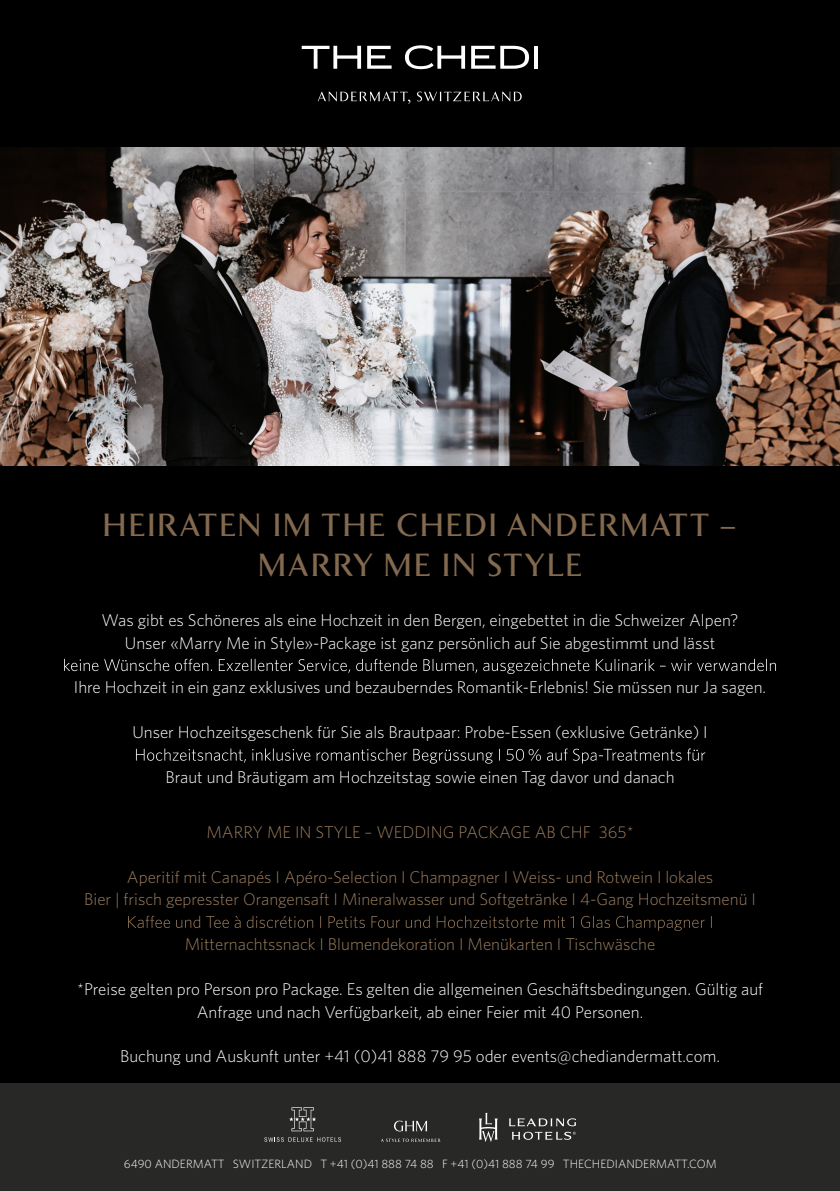
<style>
.page{position:relative;width:840px;height:1191px;background:#fff}
.page>*{position:absolute;margin:0;border:0;box-sizing:border-box;transform-origin:0 0}
.t1{font:500 32px/40px "Clarice";letter-spacing:.05em;color:#82694f;text-align:center}
.t2{font:300 17px/22.4px "Whitney";color:#fff;text-align:center}
.t3{font:300 17px/22.4px "Whitney";color:#9c7d5e;text-align:center}
.t4{font:300 12px "Whitney";color:#fff}
</style>
<div class="page">
<div style="left:0;top:0;width:839px;height:1191px;background:#000"></div>
<svg style="left:301px;top:46px;width:60px;height:23px"></svg>
<svg style="left:367px;top:46px;width:24px;height:23px"></svg>
<svg style="left:405px;top:45px;width:60px;height:24px"></svg>
<svg style="left:471px;top:46px;width:57px;height:23px"></svg>
<svg style="left:534px;top:46px;width:3px;height:23px"></svg>
<svg style="left:317px;top:91px;width:93px;height:13px"></svg>
<svg style="left:417px;top:91px;width:104px;height:11px"></svg>
<div style="left:0;top:1083px;width:839px;height:108px;background:#282827"></div>
<svg style="left:264px;top:1137px;width:77px;height:4px"></svg>
<svg style="left:289px;top:1107px;width:27px;height:24px"></svg>
<svg style="left:479px;top:1112px;width:18px;height:30px"></svg>
<svg style="left:509px;top:1118px;width:66px;height:21px"></svg>
<svg style="left:394px;top:1120px;width:33px;height:11px"></svg>
<svg style="left:381px;top:1138px;width:59px;height:4px"></svg>
<svg style="left:128px;top:915px;width:577px;height:16px"></svg>
<svg style="left:64px;top:659px;width:711px;height:15px"></svg>
<svg style="left:136px;top:748px;width:569px;height:15px"></svg>
<img style="left:0;top:147px;width:839px;height:318px">
<p class="t1" style="left:103px;top:505px;width:635px">HEIRATEN IM THE CHEDI ANDERMATT –<br>MARRY ME IN STYLE</p>
<p class="t2" style="left:102px;top:609px;width:638px">Was gibt es Schöneres als eine Hochzeit in den Bergen, eingebettet in die Schweizer Alpen?<br>Unser «Marry Me in Style»-Package ist ganz persönlich auf Sie abgestimmt und lässt</p>
<p class="t2" style="left:74px;top:676px;width:693px">Ihre Hochzeit in ein ganz exklusives und bezauberndes Romantik-Erlebnis! Sie müssen nur Ja sagen.</p>
<p class="t2" style="left:132px;top:721px;width:576px">Unser Hochzeitsgeschenk für Sie als Brautpaar: Probe-Essen (exklusive Getränke) I</p>
<p class="t2" style="left:165px;top:765px;width:510px">Braut und Bräutigam am Hochzeitstag sowie einen Tag davor und danach</p>
<p class="t3" style="left:206px;top:821px;width:428px">MARRY ME IN STYLE – WEDDING PACKAGE AB CHF 365*</p>
<p class="t3" style="left:84px;top:865px;width:673px">Aperitif mit Canapés I Apéro-Selection I Champagner I Weiss- und Rotwein I lokales<br>Bier | frisch gepresster Orangensaft I Mineralwasser und Softgetränke I 4-Gang Hochzeitsmenü I</p>
<p class="t3" style="left:185px;top:933px;width:472px">Mitternachtssnack I Blumendekoration I Menükarten I Tischwäsche</p>
<p class="t2" style="left:77px;top:977px;width:687px">*Preise gelten pro Person pro Package. Es gelten die allgemeinen Geschäftsbedingungen. Gültig auf<br>Anfrage und nach Verfügbarkeit, ab einer Feier mit 40 Personen.</p>
<p class="t2" style="left:120px;top:1045px;width:601px">Buchung und Auskunft unter +41 (0)41 888 79 95 oder events@chediandermatt.com.</p>
<p class="t4" style="left:124px;top:1157px;width:594px">6490 ANDERMATT SWITZERLAND T +41 (0)41 888 74 88 F +41 (0)41 888 74 99 THECHEDIANDERMATT.COM</p>
</div>
